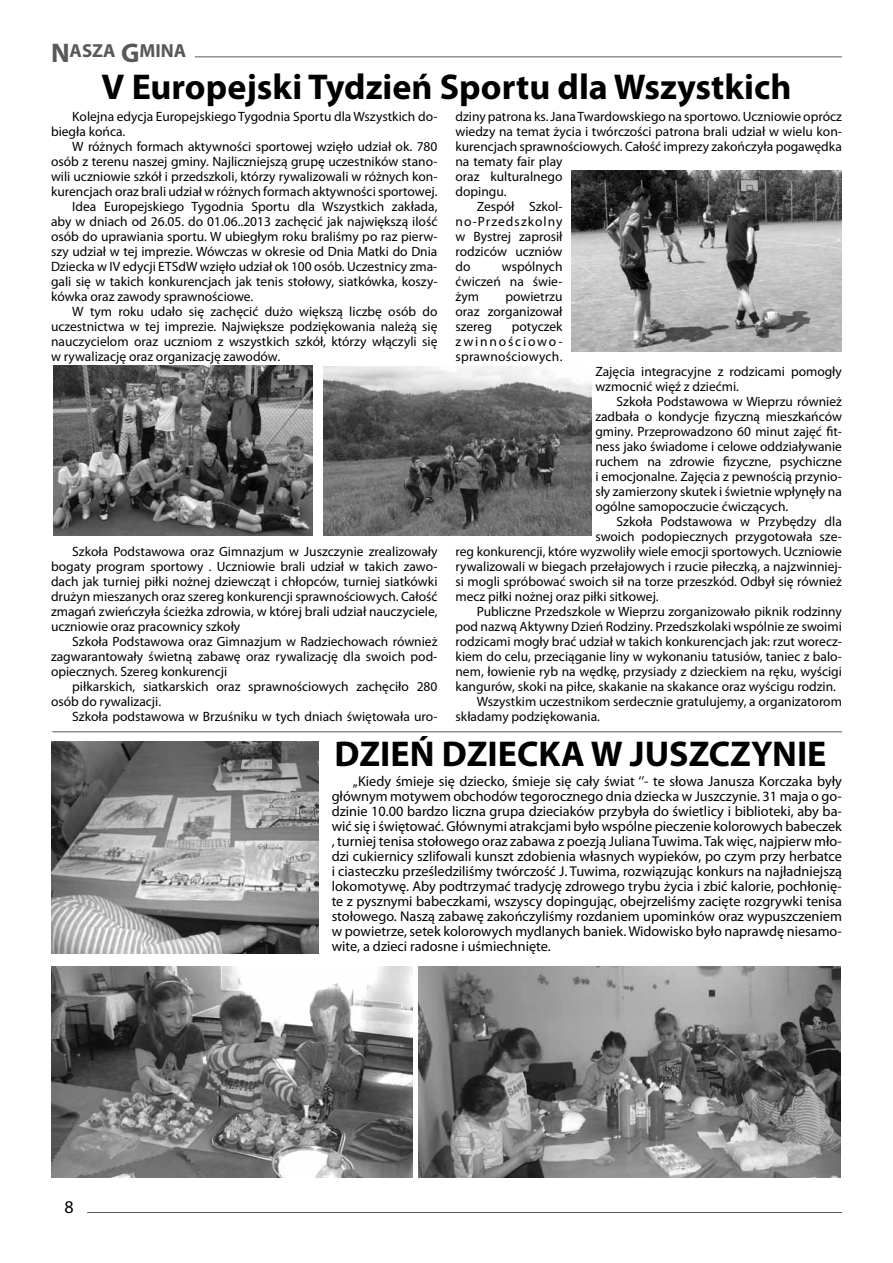
<style>
.page{position:relative;width:893px;height:1263px;background:#fff}
.page>*{position:absolute;margin:0;border:0;box-sizing:border-box;transform-origin:0 0}
.t1{font:700 36px "Myriad Pro";color:#000}
.t2{font:700 18.9px "Myriad Pro";color:#58585a}
.t3{font:18px "Myriad Pro";color:#000}
.t4{font:14.25px/15px "Myriad Pro";color:#000;text-align:justify}
.t5{font:13.5px/15px "Myriad Pro";color:#000;text-align:justify}
.t6{font:13.5px "Myriad Pro";letter-spacing:.075em;color:#000}
.s1{font-size:27px}
</style>
<div class="page">
<hr style="left:87px;top:1212px;width:755px;height:1px;background:#58585a">
<hr style="left:195px;top:56px;width:647px;height:1px;background:#58585a">
<img style="left:571px;top:170px;width:271px;height:181px">
<img style="left:323px;top:366px;width:268px;height:169px">
<img style="left:53px;top:366px;width:260px;height:170px">
<hr style="left:52px;top:731px;width:790px;height:1px;background:#58585a">
<img style="left:51px;top:741px;width:268px;height:213px">
<img style="left:51px;top:966px;width:361px;height:212px">
<img style="left:419px;top:966px;width:422px;height:212px">
<h2 class="t2" style="left:51px;top:39px;width:137px"><span class="s1">N</span>ASZA <span class="s1">G</span>MINA</h2>
<h1 class="t1" style="left:102px;top:64px;width:691px">V Europejski Tydzień Sportu dla Wszystkich</h1>
<p class="t5" style="left:51px;top:108px;width:388px;text-indent:21px">Kolejna edycja Europejskiego Tygodnia Sportu dla Wszystkich do&shy;biegła końca.</p>
<p class="t5" style="left:72px;top:138px;width:367px">W różnych formach aktywności sportowej wzięło udział ok. 780</p>
<p class="t5" style="left:51px;top:153px;width:388px">osób z terenu naszej gminy. Najliczniejszą grupę uczestników stano-</p>
<p class="t5" style="left:51px;top:168px;width:388px">wili uczniowie szkół i przedszkoli, którzy rywalizowali w różnych kon-</p>
<p class="t5" style="left:51px;top:183px;width:388px">kurencjach oraz brali udział w różnych formach aktywności sportowej.</p>
<p class="t5" style="left:72px;top:198px;width:367px">Idea Europejskiego Tygodnia Sportu dla Wszystkich zakłada,</p>
<p class="t5" style="left:51px;top:213px;width:388px">aby w dniach od 26.05. do 01.06..2013 zachęcić jak największą ilość</p>
<p class="t5" style="left:51px;top:228px;width:388px">osób do uprawiania sportu. W ubiegłym roku braliśmy po raz pierw-</p>
<p class="t5" style="left:51px;top:243px;width:388px">szy udział w tej imprezie. Wówczas w okresie od Dnia Matki do Dnia</p>
<p class="t5" style="left:51px;top:258px;width:388px">Dziecka w IV edycji ETSdW wzięło udział ok 100 osób. Uczestnicy zma-</p>
<p class="t5" style="left:51px;top:273px;width:388px">gali się w takich konkurencjach jak tenis stołowy, siatkówka, koszy-</p>
<p class="t5" style="left:51px;top:288px;width:204px">kówka oraz zawody sprawnościowe.</p>
<p class="t5" style="left:72px;top:303px;width:367px">W tym roku udało się zachęcić dużo większą liczbę osób do</p>
<p class="t5" style="left:51px;top:318px;width:388px">uczestnictwa w tej imprezie. Największe podziękowania należą się</p>
<p class="t5" style="left:51px;top:333px;width:388px">nauczycielom oraz uczniom z wszystkich szkół, którzy włączyli się</p>
<p class="t5" style="left:51px;top:348px;width:231px">w rywalizację oraz organizację zawodów.</p>
<p class="t5" style="left:455px;top:108px;width:388px">dziny patrona ks. Jana Twardowskiego na sportowo. Uczniowie oprócz</p>
<p class="t5" style="left:455px;top:123px;width:388px">wiedzy na temat życia i twórczości patrona brali udział w wielu kon-</p>
<p class="t5" style="left:455px;top:138px;width:388px">kurencjach sprawnościowych. Całość imprezy zakończyła pogawędka</p>
<p class="t5" style="left:455px;top:153px;width:109px">na tematy fair play</p>
<p class="t5" style="left:455px;top:168px;width:109px">oraz kulturalnego</p>
<p class="t5" style="left:455px;top:183px;width:53px">dopingu.</p>
<p class="t5" style="left:477px;top:198px;width:87px">Zespół Szkol-</p>
<p class="t6" style="left:455px;top:213px;width:109px">no-Przedszkolny</p>
<p class="t5" style="left:455px;top:228px;width:109px">w Bystrej zaprosił</p>
<p class="t5" style="left:455px;top:243px;width:109px">rodziców uczniów</p>
<p class="t5" style="left:455px;top:258px;width:17px">do</p>
<p class="t5" style="left:455px;top:258px;width:109px;text-indent:46px">wspólnych ćwiczeń na świe&shy;żym</p>
<p class="t5" style="left:455px;top:288px;width:109px;text-indent:50px">powietrzu oraz zorganizował szereg</p>
<p class="t5" style="left:455px;top:318px;width:109px;text-indent:56px">potyczek zwinnościowo&shy;sprawnościowych.</p>
<p class="t5" style="left:51px;top:543px;width:388px;text-indent:21px">Szkoła Podstawowa oraz Gimnazjum w Juszczynie zrealizowały bogaty program sportowy . Uczniowie brali udział w takich zawo&shy;dach jak turniej piłki nożnej dziewcząt i chłopców, turniej siatkówki drużyn mieszanych oraz szereg konkurencji sprawnościowych. Całość zmagań zwieńczyła ścieżka zdrowia, w której brali udział nauczyciele, uczniowie oraz pracownicy szkoły</p>
<p class="t5" style="left:51px;top:633px;width:388px;text-indent:21px">Szkoła Podstawowa oraz Gimnazjum w Radziechowach również zagwarantowały świetną zabawę oraz rywalizację dla swoich pod&shy;opiecznych. Szereg konkurencji</p>
<p class="t5" style="left:51px;top:678px;width:388px;text-indent:21px">piłkarskich, siatkarskich oraz sprawnościowych zachęciło 280 osób do rywalizacji.</p>
<p class="t5" style="left:72px;top:708px;width:367px">Szkoła podstawowa w Brzuśniku w tych dniach świętowała uro-</p>
<p class="t5" style="left:595px;top:363px;width:248px">Zajęcia integracyjne z rodzicami pomogły wzmocnić więź z dziećmi.</p>
<p class="t5" style="left:595px;top:393px;width:248px;text-indent:21px">Szkoła Podstawowa w Wieprzu również zadbała o kondycje fizyczną mieszkańców gminy. Przeprowadzono 60 minut zajęć fit&shy;ness jako świadome i celowe oddziaływanie ruchem na zdrowie fizyczne, psychiczne i emocjonalne. Zajęcia z pewnością przynio&shy;sły zamierzony skutek i świetnie wpłynęły na ogólne samopoczucie ćwiczących.</p>
<p class="t5" style="left:617px;top:513px;width:227px">Szkoła Podstawowa w Przybędzy dla</p>
<p class="t5" style="left:595px;top:528px;width:248px">swoich podopiecznych przygotowała sze-</p>
<p class="t5" style="left:455px;top:543px;width:388px">reg konkurencji, które wyzwoliły wiele emocji sportowych. Uczniowie</p>
<p class="t5" style="left:455px;top:558px;width:388px">rywalizowali w biegach przełajowych i rzucie piłeczką, a najzwinniej-</p>
<p class="t5" style="left:455px;top:573px;width:388px">si mogli spróbować swoich sił na torze przeszkód. Odbył się również</p>
<p class="t5" style="left:455px;top:588px;width:205px">mecz piłki nożnej oraz piłki sitkowej.</p>
<p class="t5" style="left:477px;top:603px;width:367px">Publiczne Przedszkole w Wieprzu zorganizowało piknik rodzinny</p>
<p class="t5" style="left:455px;top:618px;width:388px">pod nazwą Aktywny Dzień Rodziny. Przedszkolaki wspólnie ze swoimi</p>
<p class="t5" style="left:455px;top:633px;width:388px">rodzicami mogły brać udział w takich konkurencjach jak: rzut worecz-</p>
<p class="t5" style="left:455px;top:648px;width:388px">kiem do celu, przeciąganie liny w wykonaniu tatusiów, taniec z balo-</p>
<p class="t5" style="left:455px;top:663px;width:388px">nem, łowienie ryb na wędkę, przysiady z dzieckiem na ręku, wyścigi</p>
<p class="t5" style="left:455px;top:678px;width:382px">kangurów, skoki na piłce, skakanie na skakance oraz wyścigu rodzin.</p>
<p class="t5" style="left:477px;top:693px;width:367px">Wszystkim uczestnikom serdecznie gratulujemy, a organizatorom</p>
<p class="t5" style="left:455px;top:708px;width:146px">składamy podziękowania.</p>
<h1 class="t1" style="left:334px;top:731px;width:494px">DZIEŃ DZIECKA W JUSZCZYNIE</h1>
<h3 class="t3" style="left:64px;top:1196px;width:11px">8</h3>
<p class="t4" style="left:332px;top:773px;width:512px;text-indent:21px">„Kiedy śmieje się dziecko, śmieje się cały świat ‘’- te słowa Janusza Korczaka były głównym motywem obchodów tegorocznego dnia dziecka w Juszczynie. 31 maja o go&shy;dzinie 10.00 bardzo liczna grupa dzieciaków przybyła do świetlicy i biblioteki, aby ba&shy;wić się i świętować. Głównymi atrakcjami było wspólne pieczenie kolorowych babeczek , turniej tenisa stołowego oraz zabawa z poezją Juliana Tuwima. Tak więc, najpierw mło&shy;dzi cukiernicy szlifowali kunszt zdobienia własnych wypieków, po czym przy herbatce i ciasteczku prześledziliśmy twórczość J. Tuwima, rozwiązując konkurs na najładniejszą lokomotywę. Aby podtrzymać tradycję zdrowego trybu życia i zbić kalorie, pochłonię&shy;te z pysznymi babeczkami, wszyscy dopingując, obejrzeliśmy zacięte rozgrywki tenisa stołowego. Naszą zabawę zakończyliśmy rozdaniem upominków oraz wypuszczeniem w powietrze, setek kolorowych mydlanych baniek. Widowisko było naprawdę niesamo&shy;wite, a dzieci radosne i uśmiechnięte.</p>
</div>
